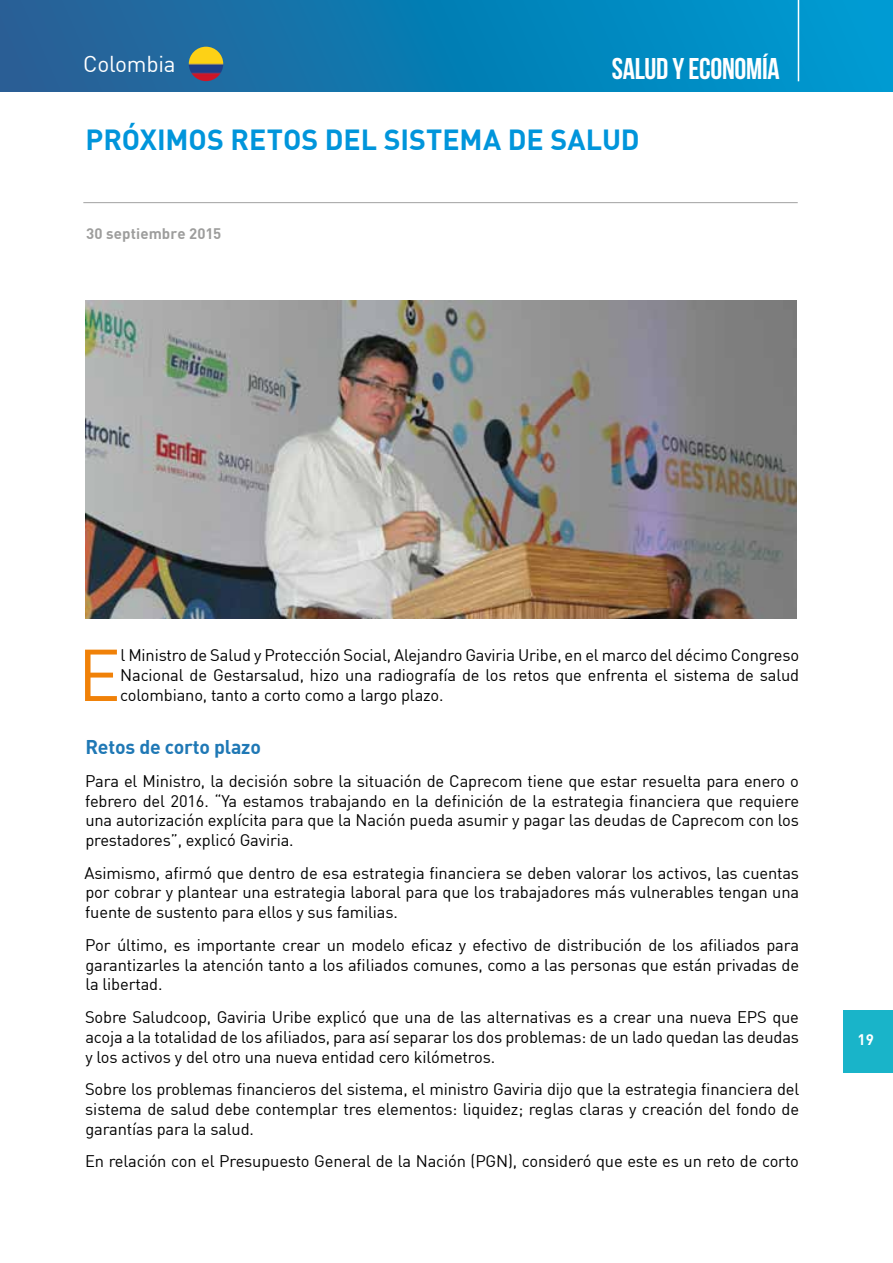
<style>
.page{position:relative;width:893px;height:1263px;background:#fff}
.page>*{position:absolute;margin:0;border:0;box-sizing:border-box;transform-origin:0 0}
.t1{font:72.15px "DIN";color:#f08108}
.t2{font:30px "Bebas Neue";letter-spacing:-.01em;color:#fff}
.t3{font:700 28.5px "DIN";color:#0095db}
.t4{font:22.5px "DIN";letter-spacing:-.01em;color:#fff}
.t5{font:700 19.5px "DIN";letter-spacing:-.01em;color:#1f78b5}
.t6{font:16.5px/19.8px "DIN";letter-spacing:-.01em;color:#000;text-align:justify}
.t7{font:700 15px "DIN";letter-spacing:.005em;color:#9d9d9c}
.t8{font:700 15px "DIN";color:#fff}
</style>
<div class="page">
<div style="left:0;top:0;width:893px;height:91px;background:linear-gradient(to right,#265e94,#009cd3)"></div>
<hr style="left:798px;top:0;width:1px;height:81px;background:#fff">
<hr style="left:83px;top:202px;width:715px;height:1px;background:#acacac">
<img style="left:86px;top:301px;width:711px;height:318px">
<img style="left:189px;top:47px;width:34px;height:34px;border-radius:17px">
<div style="left:844px;top:1010px;width:49px;height:62px;background:#19b4c9"></div>
<h3 class="t4" style="left:83px;top:50px;width:94px">Colombia</h3>
<h2 class="t2" style="left:612px;top:52px;width:169px">SALUD Y ECONOMÍA</h2>
<h3 class="t3" style="left:86px;top:121px;width:556px">PRÓXIMOS RETOS DEL SISTEMA DE SALUD</h3>
<p class="t7" style="left:86px;top:224px;width:137px">30 septiembre 2015</p>
<h1 class="t1" style="left:78px;top:630px;width:45px">E</h1>
<p class="t6" style="left:120px;top:645px;width:680px">l Ministro de Salud y Protección Social, Alejandro Gaviria Uribe, en el marco del décimo Congreso Nacional de Gestarsalud, hizo una radiografía de los retos que enfrenta el sistema de salud colombiano, tanto a corto como a largo plazo.</p>
<p class="t5" style="left:85px;top:734px;width:177px">Retos de corto plazo</p>
<p class="t6" style="left:85px;top:770px;width:715px">Para el Ministro, la decisión sobre la situación de Caprecom tiene que estar resuelta para enero o febrero del 2016. “Ya estamos trabajando en la definición de la estrategia financiera que requiere una autorización explícita para que la Nación pueda asumir y pagar las deudas de Caprecom con los prestadores”, explicó Gaviria.</p>
<p class="t6" style="left:84px;top:862px;width:716px">Asimismo, afirmó que dentro de esa estrategia financiera se deben valorar los activos, las cuentas por cobrar y plantear una estrategia laboral para que los trabajadores más vulnerables tengan una fuente de sustento para ellos y sus familias.</p>
<p class="t6" style="left:85px;top:935px;width:715px">Por último, es importante crear un modelo eficaz y efectivo de distribución de los afiliados para garantizarles la atención tanto a los afiliados comunes, como a las personas que están privadas de la libertad.</p>
<p class="t6" style="left:85px;top:1007px;width:715px">Sobre Saludcoop, Gaviria Uribe explicó que una de las alternativas es a crear una nueva EPS que acoja a la totalidad de los afiliados, para así separar los dos problemas: de un lado quedan las deudas y los activos y del otro una nueva entidad cero kilómetros.</p>
<p class="t6" style="left:85px;top:1079px;width:716px">Sobre los problemas financieros del sistema, el ministro Gaviria dijo que la estrategia financiera del sistema de salud debe contemplar tres elementos: liquidez; reglas claras y creación del fondo de garantías para la salud.</p>
<p class="t6" style="left:85px;top:1151px;width:715px">En relación con el Presupuesto General de la Nación (PGN), consideró que este es un reto de corto</p>
<p class="t8" style="left:857px;top:1030px;width:18px">19</p>
</div>
